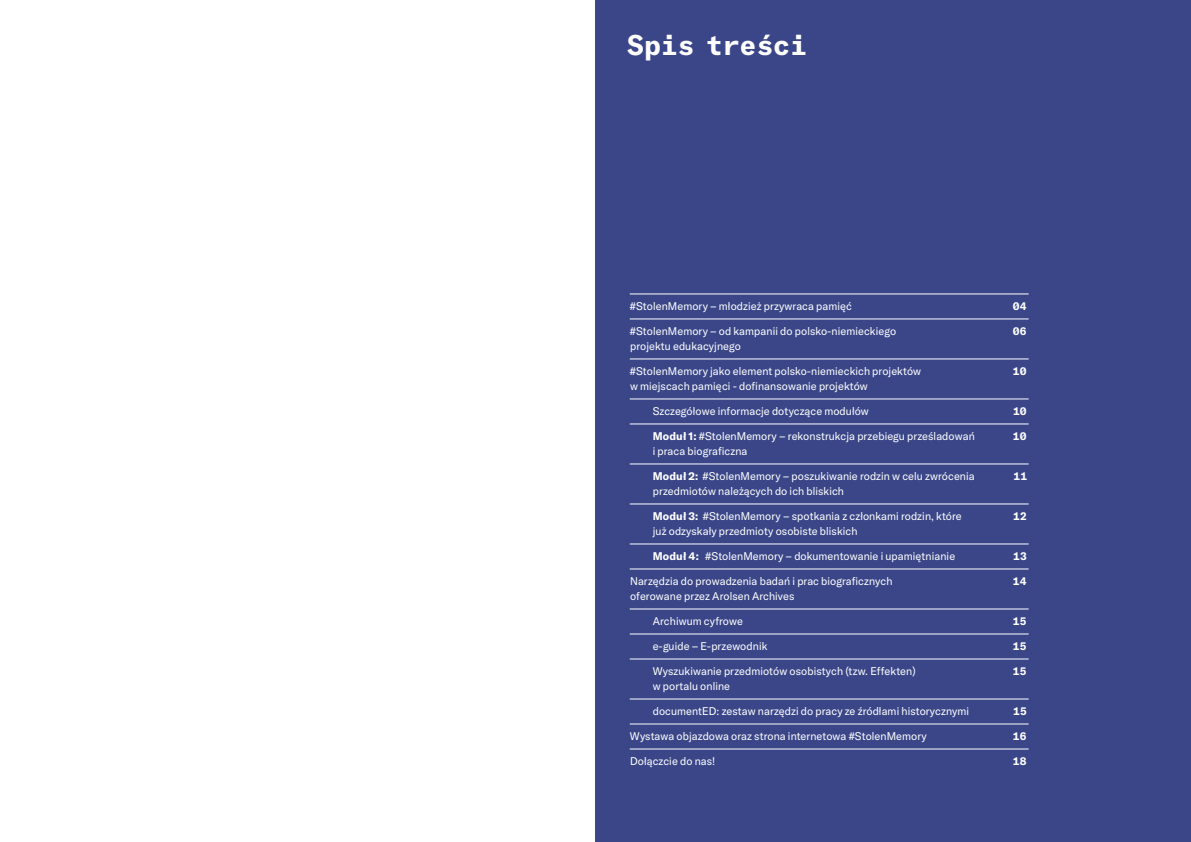
<style>
.page{position:relative;width:1191px;height:842px;background:#fff}
.page>*{position:absolute;margin:0;border:0;box-sizing:border-box;transform-origin:0 0}
.t1{font:700 28px "GT America Mono";letter-spacing:-.02em;color:#fff}
.t2{font:11px "GT America";letter-spacing:.01em;color:#fff}
.t3{font:700 11px "GT America Mono";letter-spacing:.01em;color:#fff}
.s1{font-weight:700}
</style>
<div class="page">
<div style="left:595px;top:0;width:596px;height:842px;background:#3a4688"></div>
<hr style="left:630px;top:294px;width:398px;height:1px;background:#fff">
<hr style="left:630px;top:319px;width:398px;height:1px;background:#fff">
<hr style="left:630px;top:359px;width:398px;height:1px;background:#fff">
<hr style="left:630px;top:399px;width:398px;height:1px;background:#fff">
<hr style="left:630px;top:424px;width:398px;height:1px;background:#fff">
<hr style="left:630px;top:464px;width:398px;height:1px;background:#fff">
<hr style="left:630px;top:504px;width:398px;height:1px;background:#fff">
<hr style="left:630px;top:544px;width:398px;height:1px;background:#fff">
<hr style="left:630px;top:569px;width:398px;height:1px;background:#fff">
<hr style="left:630px;top:609px;width:398px;height:1px;background:#fff">
<hr style="left:630px;top:634px;width:398px;height:1px;background:#fff">
<hr style="left:630px;top:659px;width:398px;height:1px;background:#fff">
<hr style="left:630px;top:699px;width:398px;height:1px;background:#fff">
<hr style="left:630px;top:724px;width:398px;height:1px;background:#fff">
<hr style="left:630px;top:749px;width:398px;height:1px;background:#fff">
<h1 class="t1" style="left:627px;top:29px;width:182px">Spis treści</h1>
<p class="t2" style="left:630px;top:300px;width:224px">#StolenMemory – młodzież przywraca pamięć</p>
<p class="t3" style="left:1013px;top:300px;width:15px">04</p>
<p class="t2" style="left:630px;top:325px;width:268px">#StolenMemory – od kampanii do polsko-niemieckiego</p>
<p class="t3" style="left:1012px;top:325px;width:15px">06</p>
<p class="t2" style="left:630px;top:340px;width:112px">projektu edukacyjnego</p>
<p class="t2" style="left:630px;top:365px;width:293px">#StolenMemory jako element polsko-niemieckich projektów</p>
<p class="t3" style="left:1012px;top:365px;width:15px">10</p>
<p class="t2" style="left:630px;top:380px;width:239px">w miejscach pamięci - dofinansowanie projektów</p>
<p class="t2" style="left:653px;top:405px;width:217px">Szczegółowe informacje dotyczące modułów</p>
<p class="t3" style="left:1013px;top:405px;width:15px">10</p>
<p class="t2" style="left:653px;top:430px;width:323px"><span class="s1">Moduł 1:</span> #StolenMemory – rekonstrukcja przebiegu prześladowań</p>
<p class="t3" style="left:1012px;top:430px;width:15px">10</p>
<p class="t2" style="left:653px;top:445px;width:96px">i praca biograficzna</p>
<p class="t2" style="left:653px;top:470px;width:323px"><span class="s1">Moduł 2:</span> #StolenMemory – poszukiwanie rodzin w celu zwrócenia</p>
<p class="t3" style="left:1013px;top:470px;width:15px">11</p>
<p class="t2" style="left:653px;top:485px;width:193px">przedmiotów należących do ich bliskich</p>
<p class="t2" style="left:653px;top:510px;width:310px"><span class="s1">Moduł 3:</span> #StolenMemory – spotkania z członkami rodzin, które</p>
<p class="t3" style="left:1013px;top:510px;width:15px">12</p>
<p class="t2" style="left:653px;top:525px;width:206px">już odzyskały przedmioty osobiste bliskich</p>
<p class="t2" style="left:653px;top:550px;width:304px"><span class="s1">Moduł 4:</span> #StolenMemory – dokumentowanie i upamiętnianie</p>
<p class="t3" style="left:1013px;top:550px;width:15px">13</p>
<p class="t2" style="left:630px;top:575px;width:264px">Narzędzia do prowadzenia badań i prac biograficznych</p>
<p class="t3" style="left:1013px;top:575px;width:15px">14</p>
<p class="t2" style="left:630px;top:590px;width:166px">oferowane przez Arolsen Archives</p>
<p class="t2" style="left:653px;top:615px;width:92px">Archiwum cyfrowe</p>
<p class="t3" style="left:1013px;top:615px;width:15px">15</p>
<p class="t2" style="left:653px;top:640px;width:116px">e-guide – E-przewodnik</p>
<p class="t3" style="left:1013px;top:640px;width:15px">15</p>
<p class="t2" style="left:653px;top:665px;width:264px">Wyszukiwanie przedmiotów osobistych (tzw. Effekten)</p>
<p class="t3" style="left:1013px;top:665px;width:15px">15</p>
<p class="t2" style="left:653px;top:680px;width:79px">w portalu online</p>
<p class="t2" style="left:653px;top:705px;width:318px">documentED: zestaw narzędzi do pracy ze źródłami historycznymi</p>
<p class="t3" style="left:1013px;top:705px;width:15px">15</p>
<p class="t2" style="left:630px;top:730px;width:298px">Wystawa objazdowa oraz strona internetowa #StolenMemory</p>
<p class="t3" style="left:1012px;top:730px;width:15px">16</p>
<p class="t2" style="left:630px;top:755px;width:87px">Dołączcie do nas!</p>
<p class="t3" style="left:1012px;top:755px;width:15px">18</p>
</div>
